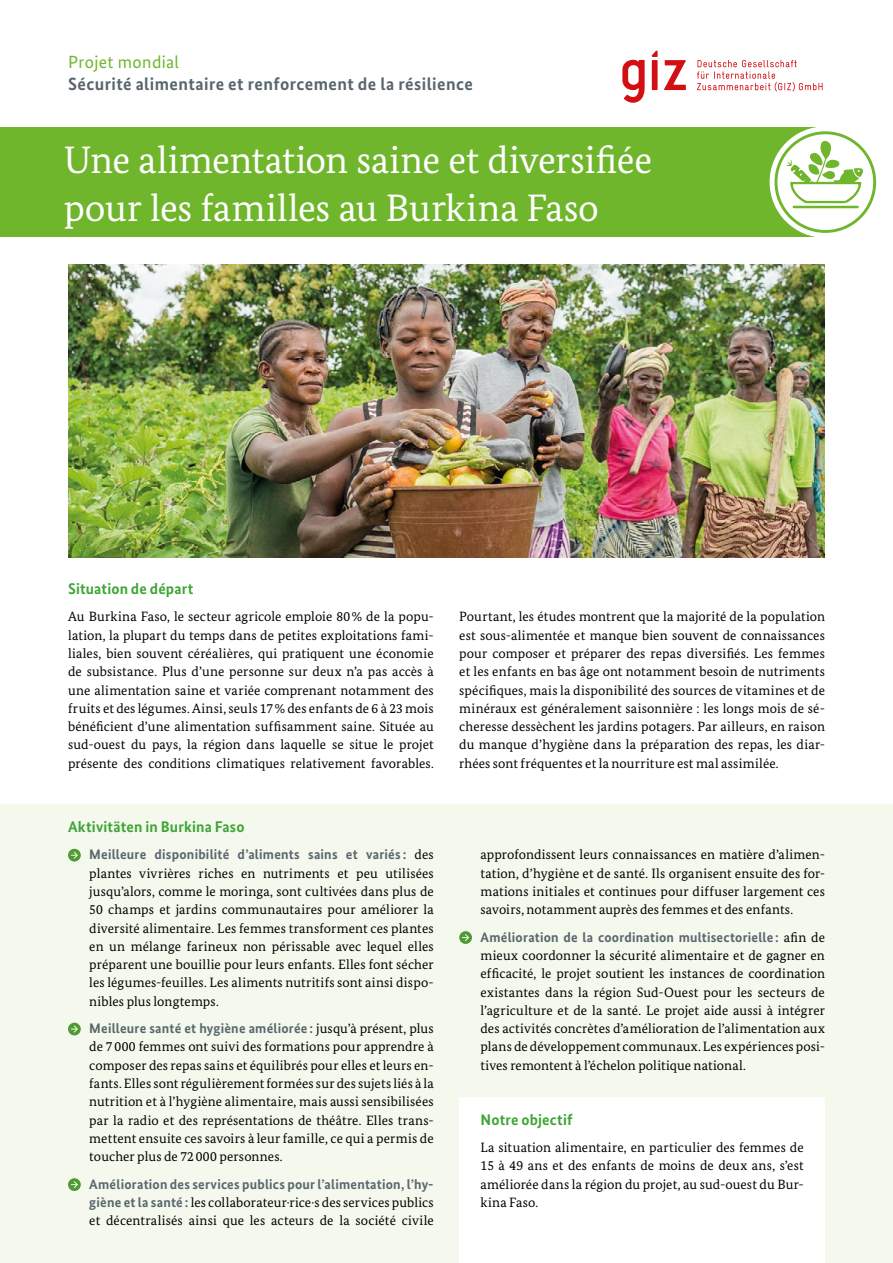
<style>
.page{position:relative;width:893px;height:1263px;background:#fff}
.page>*{position:absolute;margin:0;border:0;box-sizing:border-box;transform-origin:0 0}
.Head_1_auf_grün{font:38.25px/48px "Bundes Serif";letter-spacing:-.005em;color:#fff}
.Lauftext{font:700 17.7px "Bundes Sans";letter-spacing:.025em;color:#58666d}
.Lauftext-2{font:17.7px "Bundes Sans";letter-spacing:.02em;color:#70b62c}
.zw_gruen{font:700 15.45px "Bundes Sans";letter-spacing:.01em;color:#3fa535}
.einzug_grau{font:700 13.8px "Bundes Sans";letter-spacing:.015em;color:#58666d}
.einzug_grau-2{font:13.5px/18.3px "Bundes Serif";letter-spacing:.01em;color:#000;text-align:justify}
.Lauftext-3{font:13.5px/18.3px "Bundes Serif";letter-spacing:.01em;color:#000;text-align:justify}
.Lauftext_Einzug{font:13.5px/18.3px "Bundes Serif";letter-spacing:.01em;color:#000;text-align:justify}
.s1{font-family:"Bundes Serif";font-weight:400;font-size:13.5px;color:#000}
.s2{font-family:"Bundes Sans";font-weight:700;font-size:13.8px;color:#58666d}
</style>
<div class="page">
<div style="left:0;top:127px;width:825px;height:110px;background:#70b62c"></div>
<div style="left:0;top:804px;width:893px;height:459px;background:#f4f8ed"></div>
<div style="left:459px;top:1097px;width:366px;height:166px;background:#fff"></div>
<img style="left:68px;top:264px;width:757px;height:293px">
<svg style="left:68px;top:849px;width:13px;height:12px"></svg>
<svg style="left:68px;top:1023px;width:13px;height:12px"></svg>
<svg style="left:68px;top:1178px;width:13px;height:13px"></svg>
<svg style="left:459px;top:931px;width:13px;height:13px"></svg>
<svg style="left:622px;top:60px;width:23px;height:43px"></svg>
<svg style="left:664px;top:60px;width:22px;height:30px"></svg>
<svg style="left:652px;top:51px;width:6px;height:39px"></svg>
<svg style="left:697px;top:60px;width:125px;height:31px"></svg>
<div style="left:770px;top:126px;width:111px;height:112px;border:6px solid #fff;border-radius:50%"></div>
<svg style="left:774px;top:131px;width:102px;height:102px"></svg>
<p class="Lauftext-2" style="left:68px;top:51px;width:113px">Projet mondial</p>
<p class="Lauftext" style="left:68px;top:74px;width:406px">Sécurité alimentaire et renforcement de la résilience</p>
<p class="Head_1_auf_grün" style="left:64px;top:135px;width:590px">Une alimentation saine et diversifiée pour les familles au Burkina Faso</p>
<p class="zw_gruen" style="left:68px;top:579px;width:127px">Situation de départ</p>
<p class="Lauftext-3" style="left:68px;top:607px;width:367px">Au Burkina Faso, le secteur agricole emploie 80% de la popu&shy;lation, la plupart du temps dans de petites exploitations fami&shy;liales, bien souvent céréalières, qui pratiquent une économie de subsistance. Plus d’une personne sur deux n’a pas accès à une alimentation saine et variée comprenant notamment des fruits et des légumes. Ainsi, seuls 17% des enfants de 6 à 23 mois bénéficient d’une alimentation suffisamment saine. Située au sud-ouest du pays, la région dans laquelle se situe le projet présente des conditions climatiques relativement favorables.</p>
<p class="zw_gruen" style="left:68px;top:817px;width:178px">Aktivitäten in Burkina Faso</p>
<p class="einzug_grau" style="left:89px;top:846px;width:346px">Meilleure disponibilité d’aliments sains et variés : <span class="s1">des</span></p>
<p class="einzug_grau-2" style="left:89px;top:864px;width:346px">plantes vivrières riches en nutriments et peu utilisées jusqu’alors, comme le moringa, sont cultivées dans plus de 50 champs et jardins communautaires pour améliorer la diversité alimentaire. Les femmes transforment ces plantes en un mélange farineux non périssable avec lequel elles préparent une bouillie pour leurs enfants. Elles font sécher les légumes-feuilles. Les aliments nutritifs sont ainsi dispo&shy;nibles plus longtemps.</p>
<p class="einzug_grau" style="left:89px;top:1020px;width:346px">Meilleure santé et hygiène améliorée : <span class="s1">jusqu’à présent, plus</span></p>
<p class="einzug_grau-2" style="left:89px;top:1037px;width:346px">de 7 000 femmes ont suivi des formations pour apprendre à composer des repas sains et équilibrés pour elles et leurs en&shy;fants. Elles sont régulièrement formées sur des sujets liés à la nutrition et à l’hygiène alimentaire, mais aussi sensibilisées par la radio et des représentations de théâtre. Elles trans&shy;mettent ensuite ces savoirs à leur famille, ce qui a permis de toucher plus de 72000 personnes.</p>
<p class="einzug_grau" style="left:89px;top:1175px;width:346px">Amélioration des services publics pour l’alimentation, l’hy-</p>
<p class="einzug_grau-2" style="left:89px;top:1193px;width:346px"><span class="s2">giène et la santé :</span> les collaborateur·rice·s des services publics et décentralisés ainsi que les acteurs de la société civile</p>
<p class="Lauftext-3" style="left:459px;top:607px;width:367px">Pourtant, les études montrent que la majorité de la population est sous-alimentée et manque bien souvent de connaissances pour composer et préparer des repas diversifiés. Les femmes et les enfants en bas âge ont notamment besoin de nutriments spécifiques, mais la disponibilité des sources de vitamines et de minéraux est généralement saisonnière : les longs mois de sé&shy;cheresse dessèchent les jardins potagers. Par ailleurs, en raison du manque d’hygiène dans la préparation des repas, les diar&shy;rhées sont fréquentes et la nourriture est mal assimilée.</p>
<p class="einzug_grau-2" style="left:480px;top:845px;width:346px">approfondissent leurs connaissances en matière d’alimen&shy;tation, d’hygiène et de santé. Ils organisent ensuite des for&shy;mations initiales et continues pour diffuser largement ces savoirs, notamment auprès des femmes et des enfants.</p>
<p class="einzug_grau" style="left:480px;top:928px;width:346px">Amélioration de la coordination multisectorielle : <span class="s1">afin de</span></p>
<p class="einzug_grau-2" style="left:480px;top:946px;width:346px">mieux coordonner la sécurité alimentaire et de gagner en efficacité, le projet soutient les instances de coordination existantes dans la région Sud-Ouest pour les secteurs de l’agriculture et de la santé. Le projet aide aussi à intégrer des activités concrètes d’amélioration de l’alimentation aux plans de développement communaux. Les expériences posi&shy;tives remontent à l’échelon politique national.</p>
<p class="zw_gruen" style="left:480px;top:1110px;width:93px">Notre objectif</p>
<p class="Lauftext_Einzug" style="left:480px;top:1138px;width:325px">La situation alimentaire, en particulier des femmes de 15 à 49 ans et des enfants de moins de deux ans, s’est améliorée dans la région du projet, au sud-ouest du Bur&shy;kina Faso.</p>
</div>
